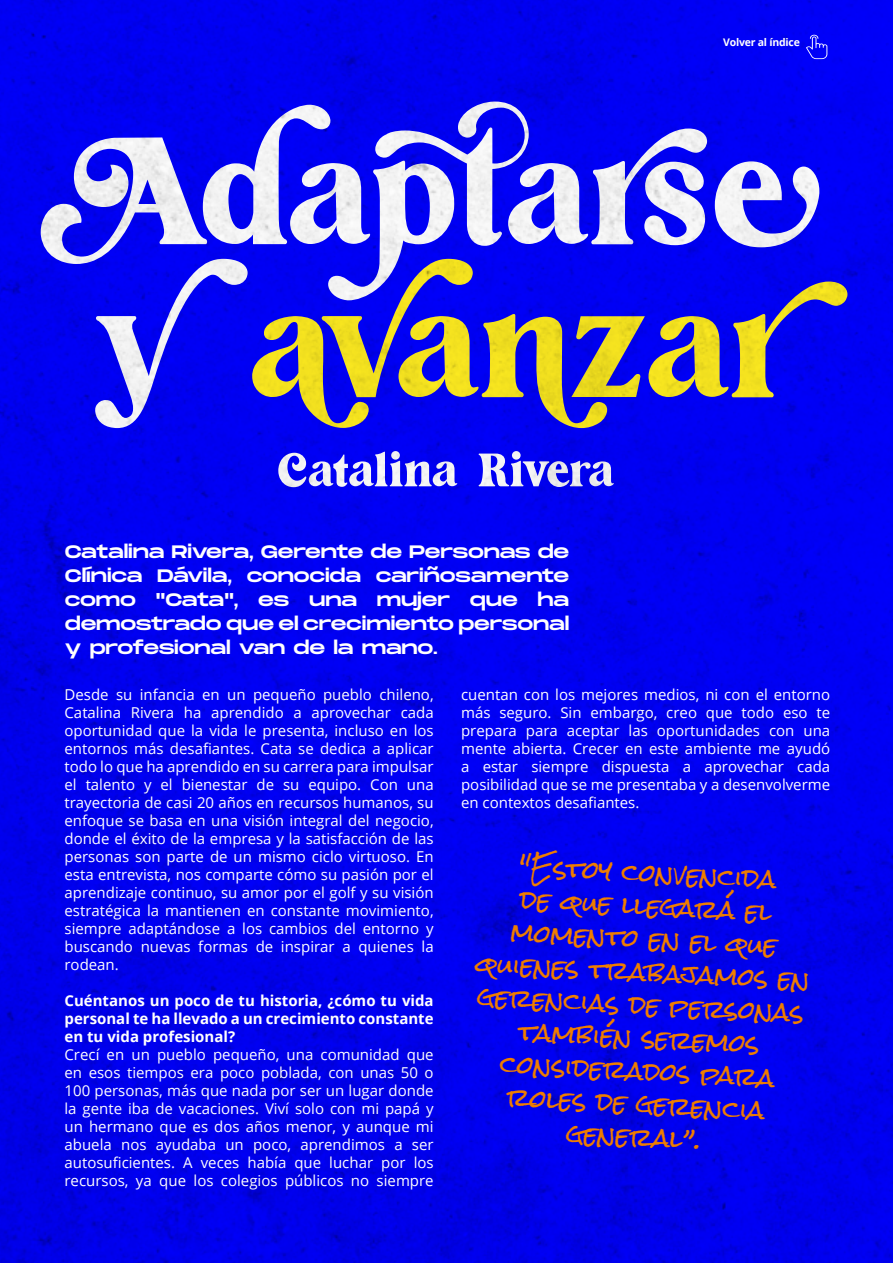
<style>
.page{position:relative;width:893px;height:1263px;background:#fff}
.page>*{position:absolute;margin:0;border:0;box-sizing:border-box;transform-origin:0 0}
.t1{font:24px/33px "Rock Salt";color:#ef7d00;text-align:center}
.t2{font:18px/24px "Monument Extended";letter-spacing:-.01em;color:#fff;text-align:justify}
.t3{font:15px/18px "Open Sans";color:#fff;text-align:justify}
.t4{font:700 15px/18px "Open Sans";color:#fff;text-align:justify}
.t5{font:700 10.5px "Open Sans";letter-spacing:-.02em;color:#fff}
</style>
<div class="page">
<img style="left:0;top:0;width:893px;height:1263px">
<svg style="left:806px;top:35px;width:21px;height:24px"></svg>
<p class="t5" style="left:723px;top:35px;width:78px">Volver al índice</p>
<p class="t2" style="left:65px;top:539px;width:506px">Catalina Rivera, Gerente de Personas de Clínica Dávila, conocida cariñosamente como "Cata", es una mujer que ha demostrado que el crecimiento personal y profesional van de la mano.</p>
<p class="t3" style="left:65px;top:685px;width:371px">Desde su infancia en un pequeño pueblo chileno, Catalina Rivera ha aprendido a aprovechar cada oportunidad que la vida le presenta, incluso en los entornos más desafiantes. Cata se dedica a aplicar todo lo que ha aprendido en su carrera para impulsar el talento y el bienestar de su equipo. Con una trayectoria de casi 20 años en recursos humanos, su enfoque se basa en una visión integral del negocio, donde el éxito de la empresa y la satisfacción de las personas son parte de un mismo ciclo virtuoso. En esta entrevista, nos comparte cómo su pasión por el aprendizaje continuo, su amor por el golf y su visión estratégica la mantienen en constante movimiento, siempre adaptándose a los cambios del entorno y buscando nuevas formas de inspirar a quienes la rodean.</p>
<p class="t4" style="left:65px;top:991px;width:371px">Cuéntanos un poco de tu historia, ¿cómo tu vida personal te ha llevado a un crecimiento constante en tu vida profesional?</p>
<p class="t3" style="left:65px;top:1045px;width:371px">Crecí en un pueblo pequeño, una comunidad que en esos tiempos era poco poblada, con unas 50 o 100 personas, más que nada por ser un lugar donde la gente iba de vacaciones. Viví solo con mi papá y un hermano que es dos años menor, y aunque mi abuela nos ayudaba un poco, aprendimos a ser autosuficientes. A veces había que luchar por los recursos, ya que los colegios públicos no siempre</p>
<p class="t3" style="left:461px;top:685px;width:371px">cuentan con los mejores medios, ni con el entorno más seguro. Sin embargo, creo que todo eso te prepara para aceptar las oportunidades con una mente abierta. Crecer en este ambiente me ayudó a estar siempre dispuesta a aprovechar cada posibilidad que se me presentaba y a desenvolverme en contextos desafiantes.</p>
<h1 class="t1" style="left:482px;top:849px;width:336px;rotate:3deg">"Estoy convencida<br>de que llegará el momento en el que quienes trabajamos en gerencias de personas también seremos considerados para roles de gerencia general”.</h1>
</div>
